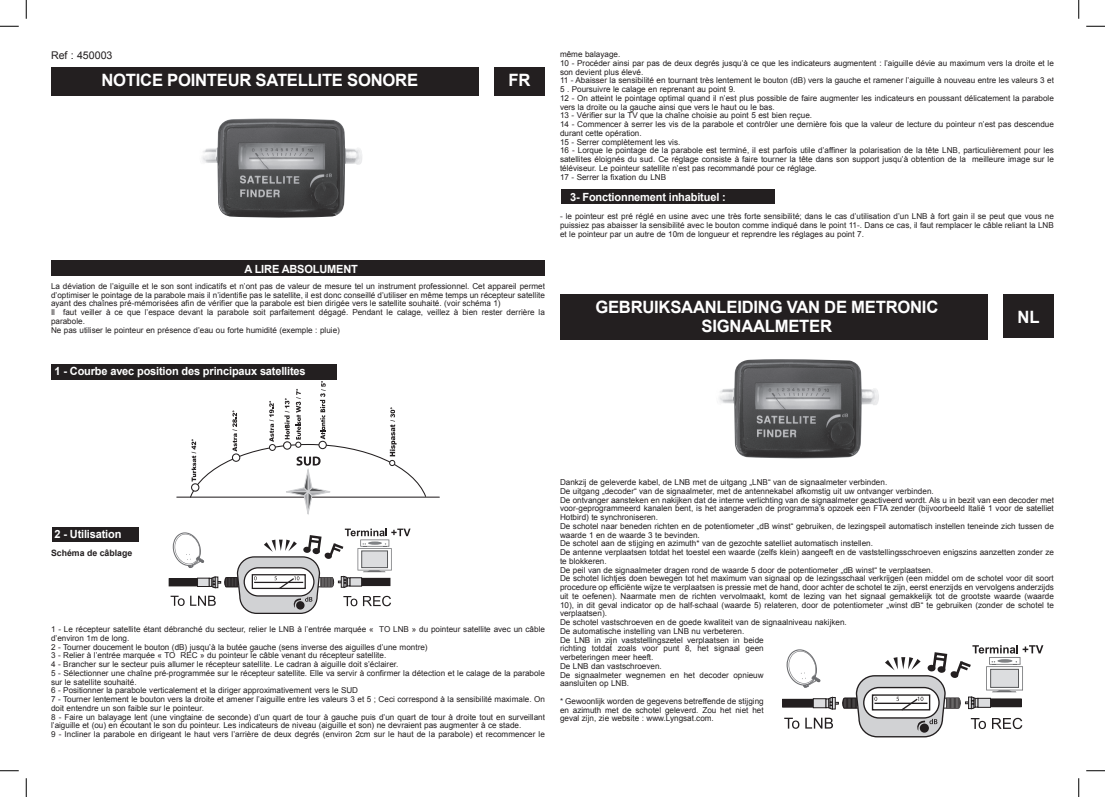
<style>
.page{position:relative;width:1105px;height:797px;background:#fff}
.page>*{position:absolute;margin:0;border:0;box-sizing:border-box;transform-origin:0 0}
.t1{font:700 17px/18.8px "Arial";letter-spacing:-.015em;color:#fff;text-align:center}
.t2{font:700 11.25px "Arial";letter-spacing:-.015em;color:#fff}
.t3{font:10.62px "Arial";color:#231f20}
.t4{font:700 8.75px "Arial";color:#231f20}
.t5{font:8.12px/8.8px "Arial";color:#231f20}
</style>
<div class="page">
<div style="left:51px;top:260px;width:494px;height:16px;background:#231f20"></div>
<div style="left:51px;top:364px;width:286px;height:15px;background:#231f20"></div>
<div style="left:51px;top:67px;width:428px;height:29px;background:#231f20"></div>
<div style="left:494px;top:67px;width:51px;height:29px;background:#231f20"></div>
<div style="left:52px;top:527px;width:87px;height:15px;background:#231f20"></div>
<hr style="left:177px;top:496px;width:262px;height:1px;background:#231f20">
<svg style="left:189px;top:381px;width:238px;height:134px"></svg>
<div style="left:169px;top:578px;width:29px;height:8px;border:1px solid #231f20"></div>
<svg style="left:171px;top:528px;width:240px;height:86px"></svg>
<div style="left:782px;top:699px;width:32px;height:8px;border:1px solid #231f20"></div>
<svg style="left:784px;top:645px;width:259px;height:93px"></svg>
<img style="left:202px;top:118px;width:160px;height:100px">
<img style="left:719px;top:359px;width:160px;height:100px">
<div style="left:561px;top:189px;width:214px;height:15px;background:#231f20"></div>
<div style="left:560px;top:294px;width:427px;height:45px;background:#231f20"></div>
<div style="left:1003px;top:294px;width:51px;height:44px;background:#231f20"></div>
<svg style="left:0;top:25px;width:19px;height:2px"></svg>
<svg style="left:1086px;top:25px;width:19px;height:2px"></svg>
<svg style="left:0;top:770px;width:19px;height:1px"></svg>
<svg style="left:1086px;top:770px;width:19px;height:1px"></svg>
<svg style="left:25px;top:0;width:2px;height:19px"></svg>
<svg style="left:25px;top:778px;width:2px;height:19px"></svg>
<svg style="left:1078px;top:0;width:1px;height:19px"></svg>
<svg style="left:1078px;top:778px;width:1px;height:19px"></svg>
<h3 class="t3" style="left:51px;top:49px;width:63px">Ref : 450003</h3>
<p class="t5" style="left:560px;top:50px;width:495px">même balayage.<br>10 - Procéder ainsi par pas de deux degrés jusqu’à ce que les indicateurs augmentent : l’aiguille dévie au maximum vers la droite et le son devient plus élevé.<br>11 - Abaisser la sensibilité en tournant très lentement le bouton (dB) vers la gauche et ramener l’aiguille à nouveau entre les valeurs 3 et 5 . Poursuivre le calage en reprenant au point 9.<br>12 - On atteint le pointage optimal quand il n’est plus possible de faire augmenter les indicateurs en poussant délicatement la parabole vers la droite ou la gauche ainsi que vers le haut ou le bas.<br>13 - Vérifier sur la TV que la chaîne choisie au point 5 est bien reçue.<br>14 - Commencer à serrer les vis de la parabole et contrôler une dernière fois que la valeur de lecture du pointeur n’est pas descendue durant cette opération.<br>15 - Serrer complètement les vis.<br>16 - Lorque le pointage de la parabole est terminé, il est parfois utile d’affiner la polarisation de la tête LNB, particulièrement pour les satellites éloignés du sud. Ce réglage consiste à faire tourner la tête dans son support jusqu’à obtention de la meilleure image sur le téléviseur. Le pointeur satellite n’est pas recommandé pour ce réglage.<br>17 - Serrer la fixation du LNB</p>
<h2 class="t2" style="left:570px;top:190px;width:157px">3- Fonctionnement inhabituel :</h2>
<h1 class="t1" style="left:101px;top:70px;width:11px">NOTI</h1>
<h1 class="t1" style="left:140px;top:70px;width:279px">CE Pointeur satellite sonore</h1>
<h1 class="t1" style="left:508px;top:71px;width:22px">FR</h1>
<h2 class="t2" style="left:244px;top:262px;width:115px">A lire absolument</h2>
<p class="t5" style="left:51px;top:281px;width:495px">La déviation de l’aiguille et le son sont indicatifs et n’ont pas de valeur de mesure tel un instrument professionnel. Cet appareil permet d’optimiser le pointage de la parabole mais il n’identifie pas le satellite, il est donc conseillé d’utiliser en même temps un récepteur satellite ayant des chaînes pré-mémorisées afin de vérifier que la parabole est bien dirigée vers le satellite souhaité. (voir schéma 1)<br>Il faut veiller à ce que l’espace devant la parabole soit parfaitement dégagé. Pendant le calage, veillez à bien rester derrière la parabole.<br>Ne pas utiliser le pointeur en présence d’eau ou forte humidité (exemple : pluie)</p>
<h2 class="t2" style="left:55px;top:364px;width:253px">1 - Courbe avec position des principaux satellites</h2>
<p class="t5" style="left:560px;top:212px;width:495px;text-align:justify">- le pointeur est pré réglé en usine avec une très forte sensibilité; dans le cas d’utilisation d’un LNB à fort gain il se peut que vous ne puissiez pas abaisser la sensibilité avec le bouton comme indiqué dans le point 11-. Dans ce cas, il faut remplacer le câble reliant la LNB et le pointeur par un autre de 10m de longueur et reprendre les réglages au point 7.</p>
<h1 class="t1" style="left:595px;top:297px;width:342px">Gebruiksaanleiding van de Metronic signaalmeter</h1>
<h1 class="t1" style="left:1018px;top:308px;width:12px">NL</h1>
<h2 class="t2" style="left:55px;top:528px;width:68px">2 - Utilisation</h2>
<p class="t4" style="left:51px;top:548px;width:83px">Schéma de câblage</p>
<p class="t5" style="left:51px;top:624px;width:495px">1 - Le récepteur satellite étant débranché du secteur, relier le LNB à l’entrée marquée « TO LNB » du pointeur satellite avec un câble d’environ 1m de long.<br>2 - Tourner doucement le bouton (dB) jusqu’à la butée gauche (sens inverse des aiguilles d’une montre)<br>3 - Relier à l’entrée marquée « TO REC » du pointeur le câble venant du récepteur satellite.<br>4 - Brancher sur le secteur puis allumer le récepteur satellite. Le cadran à aiguille doit s’éclairer.<br>5 - Sélectionner une chaîne pré-programmée sur le récepteur satellite. Elle va servir à confirmer la détection et le calage de la parabole sur le satellite souhaité.<br>6 - Positionner la parabole verticalement et la diriger approximativement vers le SUD<br>7 - Tourner lentement le bouton vers la droite et amener l’aiguille entre les valeurs 3 et 5 ; Ceci correspond à la sensibilité maximale. On doit entendre un son faible sur le pointeur.<br>8 - Faire un balayage lent (une vingtaine de seconde) d’un quart de tour à gauche puis d’un quart de tour à droite tout en surveillant l’aiguille et (ou) en écoutant le son du pointeur. Les indicateurs de niveau (aiguille et son) ne devraient pas augmenter à ce stade.<br>9 - Incliner la parabole en dirigeant le haut vers l’arrière de deux degrés (environ 2cm sur le haut de la parabole) et recommencer le</p>
<p class="t5" style="left:560px;top:478px;width:495px">Dankzij de geleverde kabel, de LNB met de uitgang „LNB“ van de signaalmeter verbinden.<br>De uitgang „decoder“ van de signaalmeter, met de antennekabel afkomstig uit uw ontvanger verbinden.<br>De ontvanger aansteken en nakijken dat de interne verlichting van de signaalmeter geactiveerd wordt. Als u in bezit van een decoder met voor-geprogrammeerd kanalen bent, is het aangeraden de programma’s opzoek een FTA zender (bijvoorbeeld Italië 1 voor de satelliet Hotbird) te synchroniseren.<br>De schotel naar beneden richten en de potentiometer „dB winst“ gebruiken, de lezingspeil automatisch instellen teneinde zich tussen de waarde 1 en de waarde 3 te bevinden.<br>De schotel aan de stijging en azimuth* van de gezochte satelliet automatisch instellen.<br>De antenne verplaatsen totdat het toestel een waarde (zelfs klein) aangeeft en de vaststellingsschroeven enigszins aanzetten zonder ze te blokkeren.<br>De peil van de signaalmeter dragen rond de waarde 5 door de potentiometer „dB winst“ te verplaatsen.<br>De schotel lichtjes doen bewegen tot het maximum van signaal op de lezingsschaal verkrijgen (een middel om de schotel voor dit soort procedure op efficiënte wijze te verplaatsen is pressie met de hand, door achter de schotel te zijn, eerst enerzijds en vervolgens anderzijds uit te oefenen). Naarmate men de richten vervolmaakt, komt de lezing van het signaal gemakkelijk tot de grootste waarde (waarde 10), in dit geval indicator op de half-schaal (waarde 5) relateren, door de potentiometer „winst dB“ te gebruiken (zonder de schotel te verplaatsen).<br>De schotel vastschroeven en de goede kwaliteit van de signaalniveau nakijken.<br>De automatische instelling van LNB nu verbeteren.<br>De LNB in zijn vaststellingszetel verplaatsen in beide<br>richting totdat zoals voor punt 8, het signaal geen<br>verbeteringen meer heeft.<br>De LNB dan vastschroeven.<br>De signaalmeter wegnemen en het decoder opnieuw<br>aansluiten op LNB.</p>
<p class="t5" style="left:560px;top:696px;width:205px;text-align:justify">* Gewoonlijk worden de gegevens betreffende de stijging en azimuth met de schotel geleverd. Zou het niet het geval zijn, zie website : www.Lyngsat.com.</p>
</div>
